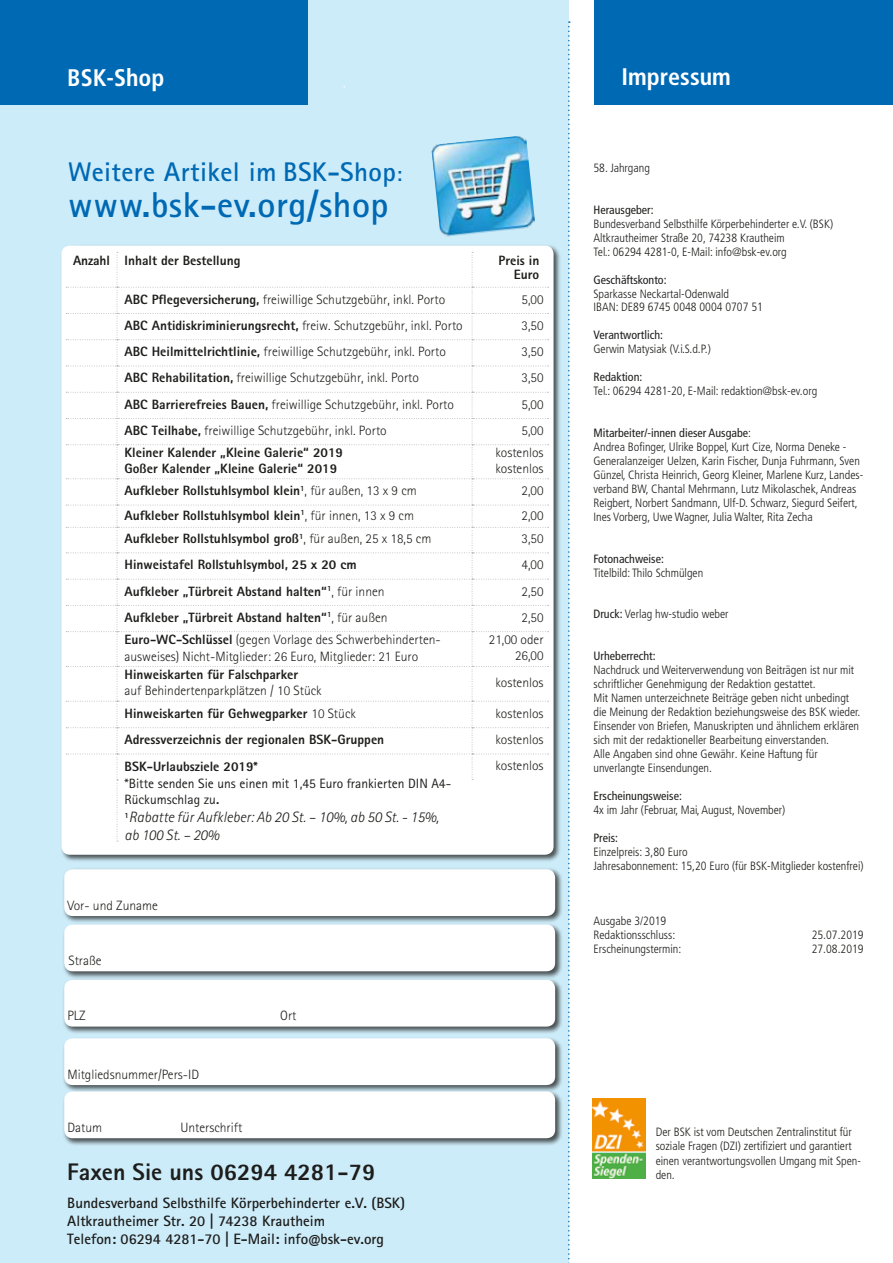
<style>
.page{position:relative;width:893px;height:1263px;background:#fff}
.page>*{position:absolute;margin:0;border:0;box-sizing:border-box;transform-origin:0 0}
.t1{font:700 36px "Rotis Sans Serif Std";letter-spacing:.015em;color:#0069b4}
.t2{font:700 27px "Rotis Sans Serif Std";letter-spacing:.015em;color:#0069b4}
.t3{font:800 24px "Rotis Sans Serif Std";color:#1d1d1b}
.t4{font:700 condensed 24px "Frutiger LT Pro";color:#fff}
.t5{font:700 15px/18px "Rotis Sans Serif Std";color:#1d1d1b}
.t6{font:italic 300 15px/18px "Rotis Sans Serif Std";color:#1d1d1b}
.t7{font:300 13.5px/16.2px "Rotis Sans Serif Std";color:#1d1d1b}
.t8{font:800 13.5px/14px "Rotis Sans Serif Std";color:#1d1d1b;text-align:right}
.t9{font:13.5px/16.2px "Rotis Sans Serif Std";color:#1d1d1b}
.t10{font:300 condensed 12px/14px "Frutiger LT Pro";color:#1d1d1b}
.t11{font:condensed 12px "Frutiger LT Pro";color:#1d1d1b}
.s1{font-family:"Rotis Semi Sans Std";font-size:21px}
.s2{font-weight:800}
.s3{font-weight:300}
.s4{font-weight:400}
</style>
<div class="page">
<div style="left:0;top:0;width:569px;height:1263px;background:#cdecf9"></div>
<div style="left:595px;top:0;width:298px;height:104px;background:#0069b4"></div>
<div style="left:0;top:0;width:308px;height:104px;background:#0069b4"></div>
<svg style="left:568px;top:21px;width:2px;height:1242px"></svg>
<div style="left:63px;top:867px;width:500px;height:57px;background:#1d1d1b;opacity:.75"></div>
<div style="left:64px;top:869px;width:491px;height:47px;background:#fff;border-radius:9px"></div>
<div style="left:63px;top:923px;width:500px;height:56px;background:#1d1d1b;opacity:.75"></div>
<div style="left:64px;top:924px;width:491px;height:47px;background:#fff;border-radius:9px"></div>
<div style="left:63px;top:978px;width:500px;height:56px;background:#1d1d1b;opacity:.75"></div>
<div style="left:64px;top:980px;width:491px;height:46px;background:#fff;border-radius:9px"></div>
<div style="left:63px;top:1036px;width:500px;height:57px;background:#1d1d1b;opacity:.75"></div>
<div style="left:64px;top:1038px;width:491px;height:47px;background:#fff;border-radius:9px"></div>
<div style="left:63px;top:1090px;width:500px;height:56px;background:#1d1d1b;opacity:.75"></div>
<div style="left:64px;top:1091px;width:491px;height:47px;background:#fff;border-radius:9px"></div>
<div style="left:60px;top:244px;width:501px;height:618px;background:#1d1d1b;opacity:.75"></div>
<div style="left:61px;top:246px;width:493px;height:609px;background:#fff;border-radius:9px"></div>
<svg style="left:66px;top:252px;width:482px;height:590px"></svg>
<img style="left:431px;top:136px;width:104px;height:101px">
<img style="left:592px;top:1098px;width:53px;height:81px">
<h3 class="t4" style="left:67px;top:63px;width:98px">BSK-Shop</h3>
<h3 class="t4" style="left:621px;top:63px;width:111px">Impressum</h3>
<h2 class="t2" style="left:68px;top:155px;width:335px">Weitere Artikel im BSK-Shop<span class="s1">:</span></h2>
<h1 class="t1" style="left:68px;top:182px;width:322px">www.bsk-ev.org/shop</h1>
<p class="t8" style="left:73px;top:253px;width:169px">Anzahl Inhalt der Bestellung</p>
<p class="t8" style="left:499px;top:253px;width:42px">Preis in<br>Euro</p>
<p class="t7" style="left:124px;top:291px;width:322px"><span class="s2">ABC Pflegeversicherung,</span> freiwillige Schutzgebühr, inkl. Porto</p>
<p class="t7" style="left:522px;top:291px;width:23px">5,00</p>
<p class="t8" style="left:124px;top:318px;width:340px">ABC Antidiskriminierungsrecht, <span class="s3">freiw. Schutzgebühr, inkl. Porto</span></p>
<p class="t7" style="left:522px;top:317px;width:23px">3,50</p>
<p class="t7" style="left:124px;top:344px;width:323px"><span class="s2">ABC Heilmittelrichtlinie,</span> freiwillige Schutzgebühr, inkl. Porto</p>
<p class="t7" style="left:522px;top:344px;width:23px">3,50</p>
<p class="t7" style="left:124px;top:370px;width:296px"><span class="s2">ABC Rehabilitation,</span> freiwillige Schutzgebühr, inkl. Porto</p>
<p class="t7" style="left:522px;top:370px;width:23px">3,50</p>
<p class="t7" style="left:124px;top:396px;width:331px"><span class="s2">ABC Barrierefreies Bauen,</span> freiwillige Schutzgebühr, inkl. Porto</p>
<p class="t7" style="left:522px;top:396px;width:23px">5,00</p>
<p class="t7" style="left:124px;top:423px;width:264px"><span class="s2">ABC Teilhabe,</span> freiwillige Schutzgebühr, inkl. Porto</p>
<p class="t7" style="left:522px;top:422px;width:23px">5,00</p>
<p class="t8" style="left:124px;top:444px;width:220px;line-height:16.2px;text-align:left">Kleiner Kalender „Kleine Galerie“ 2019<br>Goßer Kalender „Kleine Galerie“ 2019</p>
<p class="t7" style="left:495px;top:445px;width:50px">kostenlos kostenlos</p>
<p class="t8" style="left:124px;top:484px;width:294px">Aufkleber Rollstuhlsymbol klein<sup>1</sup><span class="s3">, für außen, 13 x 9 cm</span></p>
<p class="t7" style="left:522px;top:483px;width:23px">2,00</p>
<p class="t8" style="left:125px;top:508px;width:291px">Aufkleber Rollstuhlsymbol klein<sup>1</sup><span class="s3">, für innen, 13 x 9 cm</span></p>
<p class="t7" style="left:522px;top:507px;width:23px">2,00</p>
<p class="t8" style="left:125px;top:532px;width:308px">Aufkleber Rollstuhlsymbol groß<sup>1</sup><span class="s3">, für außen, 25 x 18,5 cm</span></p>
<p class="t7" style="left:522px;top:531px;width:23px">3,50</p>
<p class="t8" style="left:125px;top:558px;width:234px">Hinweistafel Rollstuhlsymbol, 25 x 20 cm</p>
<p class="t7" style="left:522px;top:557px;width:23px">4,00</p>
<p class="t8" style="left:125px;top:584px;width:262px">Aufkleber „Türbreit Abstand halten“<sup>1</sup><span class="s3">, für innen</span></p>
<p class="t7" style="left:522px;top:583px;width:23px">2,50</p>
<p class="t8" style="left:125px;top:610px;width:265px">Aufkleber „Türbreit Abstand halten“<sup>1</sup><span class="s3">, für außen</span></p>
<p class="t7" style="left:522px;top:609px;width:23px">2,50</p>
<p class="t7" style="left:125px;top:632px;width:316px"><span class="s2">Euro-WC-Schlüssel</span> (gegen Vorlage des Schwerbehinderten&shy;ausweises) Nicht-Mitglieder: 26 Euro, Mitglieder: 21 Euro</p>
<p class="t7" style="left:489px;top:632px;width:56px;text-align:right">21,00 oder<br>26,00</p>
<p class="t8" style="left:125px;top:667px;width:175px">Hinweiskarten für Falschparker</p>
<p class="t7" style="left:125px;top:683px;width:199px">auf Behindertenparkplätzen / 10 Stück</p>
<p class="t7" style="left:495px;top:675px;width:50px">kostenlos</p>
<p class="t8" style="left:125px;top:706px;width:233px">Hinweiskarten für Gehwegparker <span class="s3">10 Stück</span></p>
<p class="t7" style="left:495px;top:705px;width:50px">kostenlos</p>
<p class="t8" style="left:125px;top:732px;width:261px">Adressverzeichnis der regionalen BSK-Gruppen</p>
<p class="t7" style="left:495px;top:732px;width:50px">kostenlos</p>
<p class="t8" style="left:125px;top:759px;width:135px">BSK-Urlaubsziele 2019*</p>
<p class="t7" style="left:495px;top:758px;width:50px">kostenlos</p>
<p class="t9" style="left:125px;top:775px;width:328px">*Bitte senden Sie uns einen mit 1,45 Euro frankierten DIN A4-<br>Rückumschlag zu<span class="s2">.</span></p>
<p class="t6" style="left:124px;top:808px;width:316px"><sup>1</sup>Rabatte für Aufkleber: Ab 20 St. – 10%, ab 50 St. - 15%, ab 100 St. – 20%</p>
<p class="t7" style="left:67px;top:897px;width:92px">Vor- und Zuname</p>
<p class="t7" style="left:68px;top:953px;width:35px">Straße</p>
<p class="t7" style="left:67px;top:1008px;width:20px">PLZ</p>
<p class="t7" style="left:280px;top:1008px;width:18px">Ort</p>
<p class="t7" style="left:67px;top:1066px;width:133px">Mitgliedsnummer/Pers-ID</p>
<p class="t7" style="left:67px;top:1119px;width:36px">Datum</p>
<p class="t7" style="left:180px;top:1119px;width:64px">Unterschrift</p>
<h3 class="t3" style="left:67px;top:1156px;width:310px">Faxen Sie uns 06294 4281-79</h3>
<p class="t5" style="left:67px;top:1193px;width:339px">Bundesverband Selbsthilfe Körperbehinderter e.V. (BSK)<br>Altkrautheimer Str. 20 | 74238 Krautheim<br>Telefon: 06294 4281-70 | E-Mail: info@bsk-ev.org</p>
<p class="t10" style="left:593px;top:161px;width:58px">58. Jahrgang</p>
<p class="t11" style="left:593px;top:203px;width:62px">Herausgeber:</p>
<p class="t10" style="left:593px;top:217px;width:241px">Bundesverband Selbsthilfe Körperbehinderter e.V. (BSK)<br>Altkrautheimer Straße 20, 74238 Krautheim<br>Tel.: 06294 4281-0, E-Mail: info@bsk-ev.org</p>
<p class="t11" style="left:593px;top:272px;width:75px">Geschäftskonto:</p>
<p class="t10" style="left:593px;top:286px;width:171px">Sparkasse Neckartal-Odenwald<br>IBAN: DE89 6745 0048 0004 0707 51</p>
<p class="t11" style="left:593px;top:328px;width:71px">Verantwortlich:</p>
<p class="t10" style="left:593px;top:342px;width:119px">Gerwin Matysiak (V.i.S.d.P.)</p>
<p class="t11" style="left:593px;top:370px;width:50px">Redaktion:</p>
<p class="t10" style="left:593px;top:384px;width:225px">Tel.: 06294 4281-20, E-Mail: redaktion@bsk-ev.org</p>
<p class="t10" style="left:593px;top:426px;width:271px"><span class="s4">Mitarbeiter/-innen dieser Ausgabe</span>:<br>Andrea Bofinger, Ulrike Boppel, Kurt Cize, Norma Deneke - Generalanzeiger Uelzen, Karin Fischer, Dunja Fuhrmann, Sven Günzel, Christa Heinrich, Georg Kleiner, Marlene Kurz, Landes&shy;verband BW, Chantal Mehrmann, Lutz Mikolaschek, Andreas Reigbert, Norbert Sandmann, Ulf-D. Schwarz, Siegurd Seifert, Ines Vorberg, Uwe Wagner, Julia Walter, Rita Zecha</p>
<p class="t11" style="left:593px;top:551px;width:72px">Fotonachweise:</p>
<p class="t10" style="left:593px;top:566px;width:111px">Titelbild: Thilo Schmülgen</p>
<p class="t10" style="left:593px;top:607px;width:137px"><span class="s4">Druck:</span> Verlag hw-studio weber</p>
<p class="t11" style="left:593px;top:649px;width:64px">Urheberrecht:</p>
<p class="t10" style="left:593px;top:663px;width:268px">Nachdruck und Weiterverwendung von Beiträgen ist nur mit schriftlicher Genehmigung der Redaktion gestattet.<br>Mit Namen unterzeichnete Beiträge geben nicht unbedingt die Meinung der Redaktion beziehungsweise des BSK wieder.<br>Einsender von Briefen, Manuskripten und ähnlichem erklären sich mit der redaktioneller Bearbeitung einverstanden.<br>Alle Angaben sind ohne Gewähr. Keine Haftung für unverlangte Einsendungen.</p>
<p class="t11" style="left:593px;top:789px;width:90px">Erscheinungsweise:</p>
<p class="t10" style="left:593px;top:803px;width:193px">4x im Jahr (Februar, Mai, August, November)</p>
<p class="t11" style="left:593px;top:830px;width:26px">Preis:</p>
<p class="t10" style="left:593px;top:845px;width:272px">Einzelpreis: 3,80 Euro<br>Jahresabonnement: 15,20 Euro (für BSK-Mitglieder kostenfrei)</p>
<p class="t10" style="left:593px;top:914px;width:83px">Ausgabe 3/2019<br>Redaktionsschluss:</p>
<p class="t10" style="left:812px;top:928px;width:53px">25.07.2019</p>
<p class="t10" style="left:593px;top:942px;width:89px">Erscheinungstermin:</p>
<p class="t10" style="left:812px;top:942px;width:53px">27.08.2019</p>
<p class="t10" style="left:656px;top:1125px;width:207px">Der BSK ist vom Deutschen Zentralinstitut für soziale Fragen (DZI) zertifiziert und garantiert einen verantwortungsvollen Umgang mit Spen&shy;den.</p>
</div>
